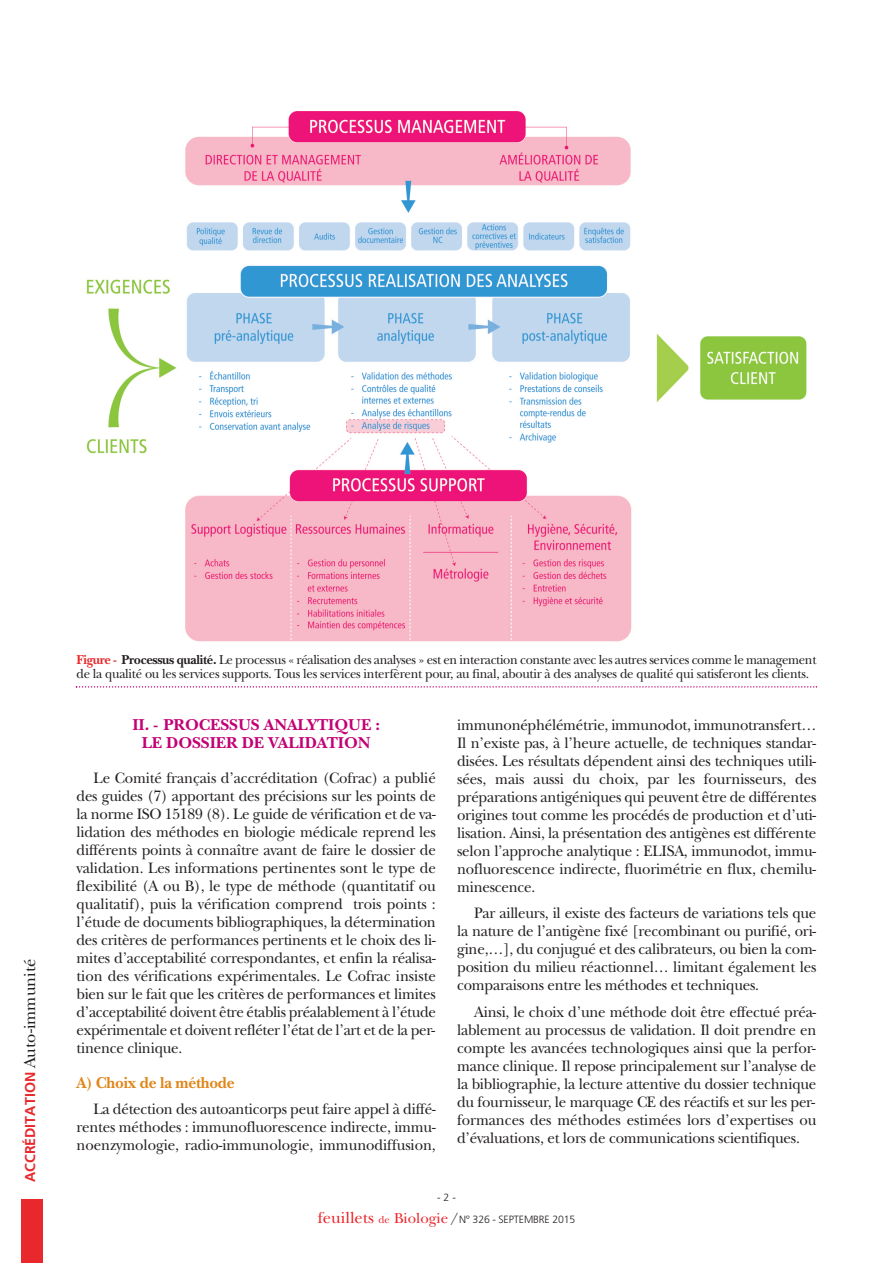
<style>
.page{position:relative;width:893px;height:1263px;background:#fff}
.page>*{position:absolute;margin:0;border:0;box-sizing:border-box;transform-origin:0 0}
.t1{font:16.5px/18px "New Baskerville Bold SC";letter-spacing:-.005em;color:#c30175;text-align:center}
.t2{font:700 16.5px "New Baskerville";letter-spacing:-.015em;color:#e08619;scale:.95 1}
.t3{font:15.75px/18px "New Baskerville";letter-spacing:-.015em;color:#231f20;text-align:justify;scale:.95 1}
.t4{font:700 14.25px "Frutiger";color:#e9282d}
.t5{font:13.5px/14.2px "New Baskerville";letter-spacing:-.02em;color:#231f20;scale:.95 1}
.t6{font:300 10.5px "Frutiger";letter-spacing:-.015em;color:#231f20}
.s1{font-family:"New Baskerville";font-weight:400;font-size:16.5px;color:#231f20}
.s2{font-weight:700;color:#e9282d}
.s3{font-weight:700}
.s4{font-family:"New Baskerville";font-weight:400;font-size:16.5px;color:#e9282d}
.s5{font-family:"New Baskerville";font-weight:400;color:#e9282d}
.s6{font-family:"New Baskerville";font-weight:400;font-size:15px;color:#e9282d}
.s7{font-family:"New Baskerville";font-weight:400;font-size:15px}
</style>
<div class="page">
<div style="left:21px;top:1199px;width:22px;height:64px;background:#e9282d"></div>
<img style="left:86px;top:111px;width:721px;height:531px">
<svg style="left:76px;top:686px;width:741px;height:2px"></svg>
<p class="t4" style="left:25px;top:1182px;width:225px;rotate:-90deg">ACCRÉDITATION <span class="s1">Auto-immunité</span></p>
<p class="t5" style="left:77px;top:654px;width:780px"><span class="s2">Figure -</span> <span class="s3">Processus qualité.</span> Le processus « réalisation des analyses » est en interaction constante avec les autres services comme le management de la qualité ou les services supports. Tous les services interfèrent pour, au final, aboutir à des analyses de qualité qui satisferont les clients.</p>
<p class="t1" style="left:132px;top:717px;width:249px">II. - PROCESSUS ANALYTIQUE :<br>LE DOSSIER DE VALIDATION</p>
<p class="t3" style="left:77px;top:770px;width:380px;text-indent:17px">Le Comité français d’accréditation (Cofrac) a publié des guides (7) apportant des précisions sur les points de la norme ISO 15189 (8). Le guide de vérification et de va&shy;lidation des méthodes en biologie médicale reprend les différents points à connaître avant de faire le dossier de validation. Les informations pertinentes sont le type de flexibilité (A ou B), le type de méthode (quantitatif ou qualitatif), puis la vérification comprend trois points : l’étude de documents bibliographiques, la détermination des critères de performances pertinents et le choix des li&shy;mites d’acceptabilité correspondantes, et enfin la réalisa&shy;tion des vérifications expérimentales. Le Cofrac insiste bien sur le fait que les critères de performances et limites d’acceptabilité doivent être établis préalablement à l’étude expérimentale et doivent refléter l’état de l’art et de la per&shy;tinence clinique.</p>
<p class="t2" style="left:77px;top:1077px;width:168px">A) Choix de la méthode</p>
<p class="t3" style="left:77px;top:1102px;width:380px;text-indent:17px">La détection des autoanticorps peut faire appel à diffé&shy;rentes méthodes : immunofluorescence indirecte, immu&shy;noenzymologie, radio-immunologie, immunodiffusion,</p>
<p class="t3" style="left:457px;top:717px;width:380px">immunonéphélémétrie, immunodot, immunotransfert… Il n’existe pas, à l’heure actuelle, de techniques standar&shy;disées. Les résultats dépendent ainsi des techniques utili&shy;sées, mais aussi du choix, par les fournisseurs, des préparations antigéniques qui peuvent être de différentes origines tout comme les procédés de production et d’uti&shy;lisation. Ainsi, la présentation des antigènes est différente selon l’approche analytique : ELISA, immunodot, immu&shy;nofluorescence indirecte, fluorimétrie en flux, chemilu&shy;minescence.</p>
<p class="t3" style="left:457px;top:906px;width:380px;text-indent:17px">Par ailleurs, il existe des facteurs de variations tels que la nature de l’antigène fixé [recombinant ou purifié, ori&shy;gine,…], du conjugué et des calibrateurs, ou bien la com&shy;position du milieu réactionnel… limitant également les comparaisons entre les méthodes et techniques.</p>
<p class="t3" style="left:457px;top:1004px;width:380px;text-indent:17px">Ainsi, le choix d’une méthode doit être effectué préa&shy;lablement au processus de validation. Il doit prendre en compte les avancées technologiques ainsi que la perfor&shy;mance clinique. Il repose principalement sur l’analyse de la bibliographie, la lecture attentive du dossier technique du fournisseur, le marquage CE des réactifs et sur les per&shy;formances des méthodes estimées lors d’expertises ou d’évaluations, et lors de communications scientifiques.</p>
<p class="t6" style="left:437px;top:1193px;width:20px">-2-</p>
<p class="t6" style="left:318px;top:1215px;width:259px"><span class="s4">feuillets</span> <span class="s5">de</span> <span class="s6">Biologie</span><span class="s7">/</span>N° 326 - SEPTEMBRE 2015</p>
</div>
